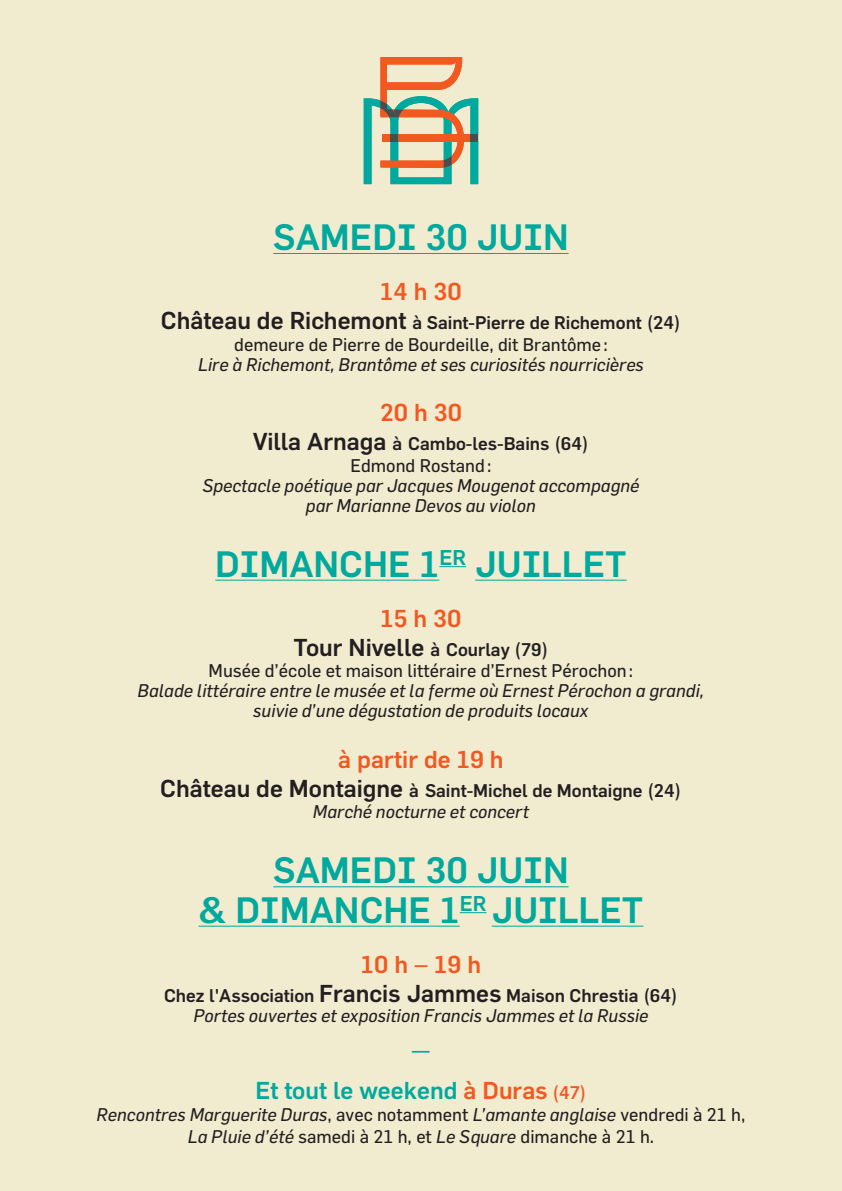
<style>
.page{position:relative;width:842px;height:1191px;background:#f1ebd0}
.page>*{position:absolute;margin:0;border:0;box-sizing:border-box;transform-origin:0 0}
.t1{font:500 36px/39.4px "Flama";color:#00a99d;text-align:center}
.t2{font:500 24px "Flama";color:#f15921}
.t3{font:500 24px "Flama";color:#00a99d}
.t4{font:italic 18px/20px "Flama Basic";color:#231f20;text-align:center}
.t5{font:500 18px "Flama";color:#231f20}
.t6{font:18px "Flama Basic";color:#231f20}
.t7{font:700 18px "Flama";color:#00a99d}
.s1{font-size:24px}
.s2{color:#f15921}
.s3{font-size:18px;color:#f15921}
.s4{font-style:normal}
</style>
<div class="page">
<hr style="left:273px;top:253px;width:296px;height:1px;background:#00a99d">
<hr style="left:215px;top:580px;width:224px;height:1px;background:#00a99d">
<svg style="left:439px;top:566px;width:27px;height:1px"></svg>
<hr style="left:475px;top:580px;width:152px;height:1px;background:#00a99d">
<hr style="left:273px;top:886px;width:296px;height:1px;background:#00a99d">
<hr style="left:199px;top:925px;width:261px;height:1px;background:#00a99d">
<svg style="left:460px;top:912px;width:26px;height:1px"></svg>
<hr style="left:492px;top:925px;width:151px;height:1px;background:#00a99d">
<svg style="left:364px;top:57px;width:114px;height:127px"></svg>
<h1 class="t1" style="left:273px;top:216px;width:297px">SAMEDI 30 JUIN</h1>
<h2 class="t2" style="left:380px;top:277px;width:83px">14 h 30</h2>
<p class="t5" style="left:161px;top:312px;width:522px"><span class="s1">Château de Richemont</span> à Saint-Pierre de Richemont (24)</p>
<p class="t6" style="left:234px;top:333px;width:375px">demeure de Pierre de Bourdeille, dit Brantôme:</p>
<p class="t4" style="left:198px;top:354px;width:447px">Lire à Richemont, Brantôme et ses curiosités nourricières</p>
<h2 class="t2" style="left:380px;top:398px;width:83px">20 h 30</h2>
<p class="t5" style="left:253px;top:432px;width:337px"><span class="s1">Villa Arnaga</span> à Cambo-les-Bains (64)</p>
<p class="t6" style="left:350px;top:454px;width:143px">Edmond Rostand:</p>
<p class="t4" style="left:202px;top:475px;width:439px">Spectacle poétique par Jacques Mougenot accompagné par Marianne Devos au violon</p>
<h1 class="t1" style="left:215px;top:543px;width:413px">DIMANCHE 1<sup>ER</sup> JUILLET</h1>
<h2 class="t2" style="left:381px;top:604px;width:82px">15 h 30</h2>
<p class="t5" style="left:293px;top:638px;width:257px"><span class="s1">Tour Nivelle</span> à Courlay (79)</p>
<p class="t6" style="left:209px;top:660px;width:426px">Musée d’école et maison littéraire d’Ernest Pérochon:</p>
<p class="t4" style="left:138px;top:680px;width:568px">Balade littéraire entre le musée et la ferme où Ernest Pérochon a grandi, suivie d’une dégustation de produits locaux</p>
<h2 class="t2" style="left:338px;top:744px;width:167px">à partir de 19 h</h2>
<p class="t5" style="left:160px;top:779px;width:523px"><span class="s1">Château de Montaigne</span> à Saint-Michel de Montaigne (24)</p>
<p class="t4" style="left:313px;top:801px;width:218px">Marché nocturne et concert</p>
<h1 class="t1" style="left:199px;top:849px;width:446px">SAMEDI 30 JUIN<br>&amp; DIMANCHE 1<sup>ER</sup> JUILLET</h1>
<h2 class="t2" style="left:361px;top:949px;width:122px">10 h – 19 h</h2>
<p class="t5" style="left:164px;top:984px;width:515px">Chez l'Association <span class="s1">Francis Jammes</span> Maison Chrestia (64)</p>
<p class="t4" style="left:193px;top:1005px;width:457px">Portes ouvertes et exposition Francis Jammes et la Russie</p>
<p class="t7" style="left:412px;top:1039px;width:20px">—</p>
<h2 class="t3" style="left:255px;top:1076px;width:333px">Et tout le weekend <span class="s2">à Duras</span> <span class="s3">(47)</span></h2>
<p class="t4" style="left:96px;top:1103px;width:650px;line-height:21.6px">Rencontres Marguerite Duras<span class="s4">, avec notamment</span> L’amante anglaise <span class="s4">vendredi à 21 h,<br></span>La Pluie d’été <span class="s4">samedi à 21 h, et</span> Le Square <span class="s4">dimanche à 21 h.</span></p>
</div>
